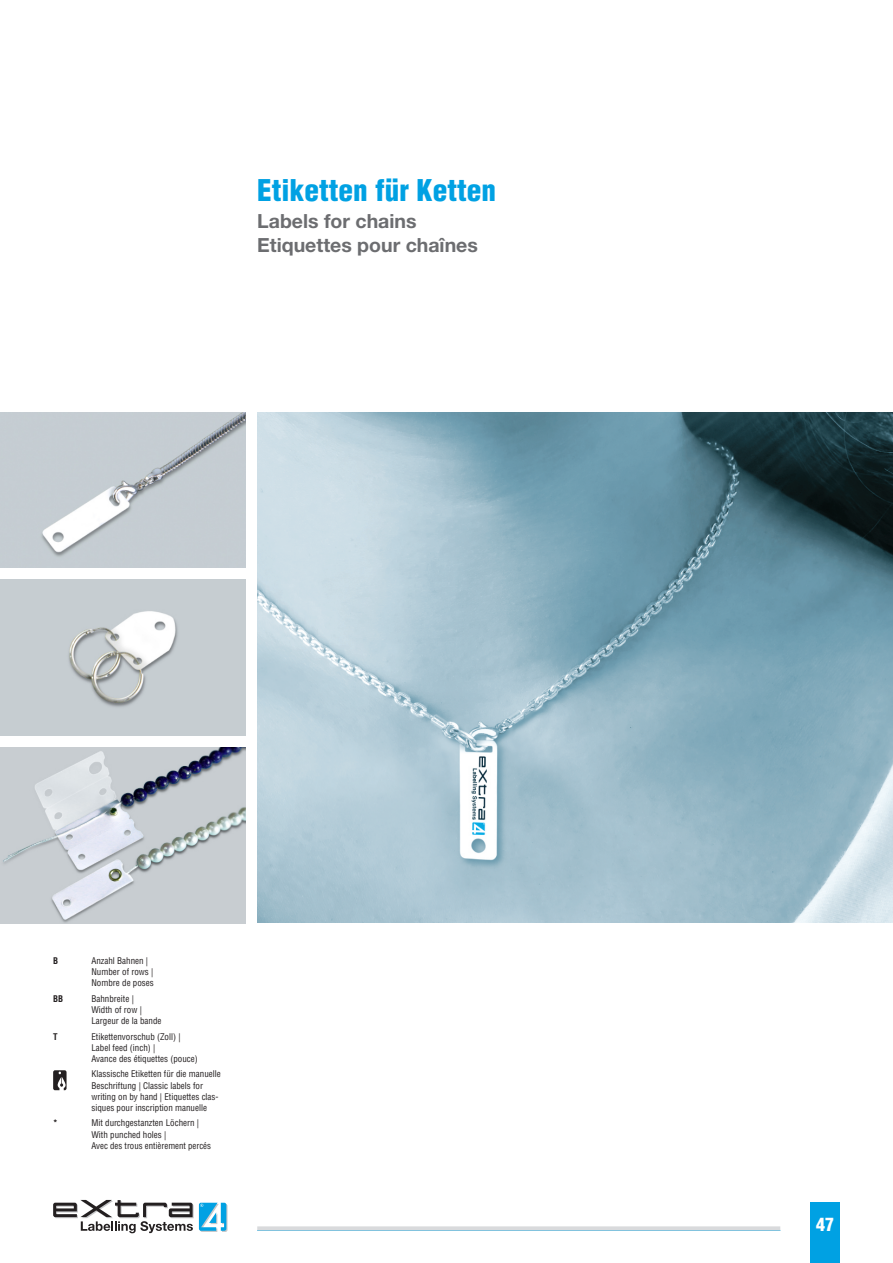
<style>
.page{position:relative;width:893px;height:1263px;background:#fff}
.page>*{position:absolute;margin:0;border:0;box-sizing:border-box;transform-origin:0 0}
.t1{font:900 condensed 29.25px "Helvetica";color:#00a1e3}
.t2{font:700 19.5px/23.4px "Helvetica Neue";color:#6c6d70}
.t3{font:900 condensed 18px "Helvetica";color:#fff}
.t4{font:condensed 9px/11.1px "Helvetica";color:#231f20}
.t5{font:700 condensed 9px "Helvetica";color:#231f20}
</style>
<div class="page">
<hr style="left:257px;top:1230px;width:523px;height:1px;background:#00a1e3">
<svg style="left:257px;top:1226px;width:523px;height:4px;background:#dcdddf"></svg>
<svg style="left:53px;top:1200px;width:175px;height:33px"></svg>
<div style="left:810px;top:1202px;width:30px;height:61px;background:#00a1e3"></div>
<img style="left:257px;top:412px;width:636px;height:511px">
<img style="left:0;top:412px;width:245px;height:155px">
<img style="left:0;top:579px;width:245px;height:156px">
<img style="left:0;top:747px;width:245px;height:177px">
<svg style="left:53px;top:1070px;width:14px;height:20px"></svg>
<h1 class="t1" style="left:257px;top:171px;width:240px">Etiketten für Ketten</h1>
<h2 class="t2" style="left:257px;top:209px;width:222px">Labels for chains<br>Etiquettes pour chaînes</h2>
<p class="t5" style="left:53px;top:955px;width:7px">B</p>
<p class="t4" style="left:91px;top:955px;width:64px">Anzahl Bahnen |<br>Number of rows |<br>Nombre de poses</p>
<p class="t5" style="left:53px;top:993px;width:12px">BB</p>
<p class="t4" style="left:91px;top:993px;width:72px">Bahnbreite |<br>Width of row |<br>Largeur de la bande</p>
<p class="t5" style="left:53px;top:1031px;width:6px">T</p>
<p class="t4" style="left:91px;top:1031px;width:108px">Etikettenvorschub (Zoll) |<br>Label feed (inch) |<br>Avance des étiquettes (pouce)</p>
<p class="t4" style="left:91px;top:1068px;width:131px">Klassische Etiketten für die manuelle Beschriftung | Classic labels for writing on by hand | Etiquettes clas&shy;siques pour inscription manuelle</p>
<p class="t5" style="left:53px;top:1117px;width:6px">*</p>
<p class="t4" style="left:91px;top:1117px;width:121px">Mit durchgestanzten Löchern |<br>With punched holes |<br>Avec des trous entièrement percés</p>
<h3 class="t3" style="left:816px;top:1213px;width:19px">47</h3>
</div>
